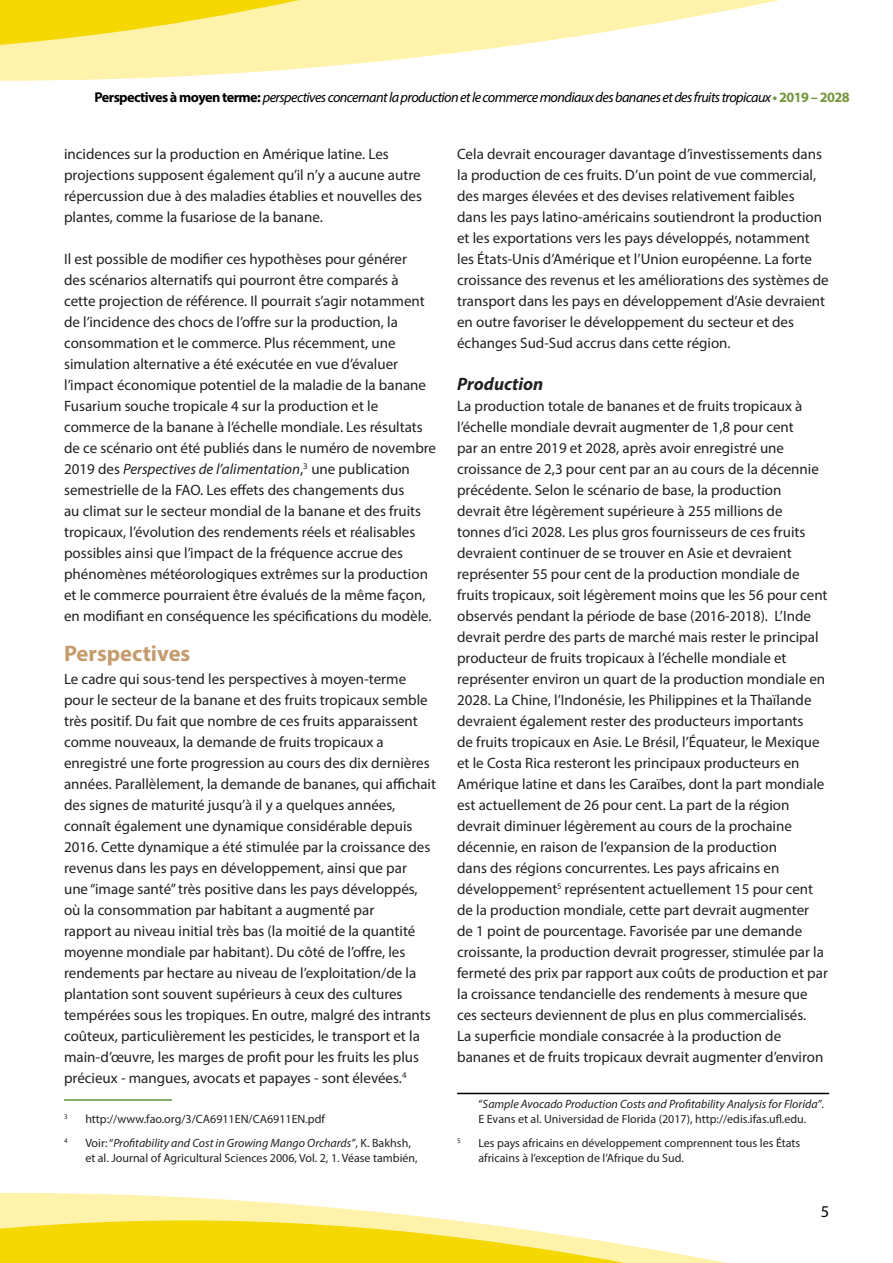
<style>
.page{position:relative;width:893px;height:1263px;background:#fff}
.page>*{position:absolute;margin:0;border:0;box-sizing:border-box;transform-origin:0 0}
.t1{font:700 22.5px "Myriad Pro";color:#c49c6e}
.t2{font:italic 700 18px "Myriad Pro";color:#212120}
.t3{font:16.5px "Myriad Pro";color:#000}
.t4{font:15px/21px "Myriad Pro";color:#212120}
.t5{font:italic 14.25px "Myriad Pro";letter-spacing:-.04em;color:#000}
.t6{font:12px/15px "Myriad Pro";color:#212120}
.t7{font:7.05px "Myriad Pro";color:#212120}
.s1{font-weight:700;font-style:normal}
.s2{font-weight:700;color:#75983d}
.s3{font-weight:700;font-style:normal;color:#75983d}
.s4{font-style:italic}
</style>
<div class="page">
<svg style="left:0;top:0;width:780px;height:81px"></svg>
<svg style="left:0;top:0;width:500px;height:53px;background:#fceb79"></svg>
<svg style="left:0;top:1193px;width:450px;height:27px;fill:#fff3ab"></svg>
<svg style="left:0;top:1220px;width:727px;height:43px"></svg>
<hr style="left:64px;top:1099px;width:108px;height:2px;background:#5f9442">
<hr style="left:457px;top:1093px;width:372px;height:1px;background:#000">
<p class="t5" style="left:94px;top:88px;width:757px"><span class="s1">Perspectives à moyen terme:</span> perspectives concernant la production et le commerce mondiaux des bananes et des fruits tropicaux <span class="s2">•</span> <span class="s3">2019 – 2028</span></p>
<p class="t4" style="left:64px;top:143px;width:359px">incidences sur la production en Amérique latine. Les projections supposent également qu’il n’y a aucune autre répercussion due à des maladies établies et nouvelles des plantes, comme la fusariose de la banane.</p>
<p class="t4" style="left:64px;top:248px;width:374px">Il est possible de modifier ces hypothèses pour générer<br>des scénarios alternatifs qui pourront être comparés à<br>cette projection de référence. Il pourrait s’agir notamment de l’incidence des chocs de l’offre sur la production, la consommation et le commerce. Plus récemment, une simulation alternative a été exécutée en vue d’évaluer l’impact économique potentiel de la maladie de la banane Fusarium souche tropicale 4 sur la production et le commerce de la banane à l’échelle mondiale. Les résultats de ce scénario ont été publiés dans le numéro de novembre 2019 des <span class="s4">Perspectives de l’alimentation</span>,<sup>3</sup> une publication semestrielle de la FAO. Les effets des changements dus<br>au climat sur le secteur mondial de la banane et des fruits tropicaux, l’évolution des rendements réels et réalisables possibles ainsi que l’impact de la fréquence accrue des phénomènes météorologiques extrêmes sur la production et le commerce pourraient être évalués de la même façon, en modifiant en conséquence les spécifications du modèle.</p>
<h1 class="t1" style="left:64px;top:639px;width:128px">Perspectives</h1>
<p class="t4" style="left:64px;top:668px;width:374px">Le cadre qui sous-tend les perspectives à moyen-terme pour le secteur de la banane et des fruits tropicaux semble très positif. Du fait que nombre de ces fruits apparaissent comme nouveaux, la demande de fruits tropicaux a enregistré une forte progression au cours des dix dernières années. Parallèlement, la demande de bananes, qui affichait des signes de maturité jusqu’à il y a quelques années, connaît également une dynamique considérable depuis 2016. Cette dynamique a été stimulée par la croissance des revenus dans les pays en développement, ainsi que par<br>une “image santé” très positive dans les pays développés, où la consommation par habitant a augmenté par<br>rapport au niveau initial très bas (la moitié de la quantité moyenne mondiale par habitant). Du côté de l’offre, les rendements par hectare au niveau de l’exploitation/de la plantation sont souvent supérieurs à ceux des cultures tempérées sous les tropiques. En outre, malgré des intrants coûteux, particulièrement les pesticides, le transport et la main‑d’œuvre, les marges de profit pour les fruits les plus précieux - mangues, avocats et papayes - sont élevées.<sup>4</sup></p>
<p class="t7" style="left:64px;top:1113px;width:5px">3</p>
<p class="t6" style="left:85px;top:1112px;width:241px">http://www.fao.org/3/CA6911EN/CA6911EN.pdf</p>
<p class="t7" style="left:64px;top:1136px;width:5px">4</p>
<p class="t6" style="left:85px;top:1135px;width:334px">Voir: “<span class="s4">Profitability and Cost in Growing Mango Orchards”</span>, K. Bakhsh, et al. Journal of Agricultural Sciences 2006, Vol. 2, 1. Véase también,</p>
<p class="t4" style="left:457px;top:143px;width:373px">Cela devrait encourager davantage d’investissements dans la production de ces fruits. D’un point de vue commercial, des marges élevées et des devises relativement faibles<br>dans les pays latino-américains soutiendront la production et les exportations vers les pays développés, notamment les États-Unis d’Amérique et l’Union européenne. La forte croissance des revenus et les améliorations des systèmes de transport dans les pays en développement d’Asie devraient en outre favoriser le développement du secteur et des échanges Sud-Sud accrus dans cette région.</p>
<p class="t2" style="left:457px;top:372px;width:88px">Production</p>
<p class="t4" style="left:457px;top:395px;width:372px">La production totale de bananes et de fruits tropicaux à l’échelle mondiale devrait augmenter de 1,8 pour cent<br>par an entre 2019 et 2028, après avoir enregistré une croissance de 2,3 pour cent par an au cours de la décennie précédente. Selon le scénario de base, la production devrait être légèrement supérieure à 255 millions de tonnes d’ici 2028. Les plus gros fournisseurs de ces fruits devraient continuer de se trouver en Asie et devraient représenter 55 pour cent de la production mondiale de fruits tropicaux, soit légèrement moins que les 56 pour cent observés pendant la période de base (2016-2018). L’Inde devrait perdre des parts de marché mais rester le principal producteur de fruits tropicaux à l’échelle mondiale et représenter environ un quart de la production mondiale en 2028. La Chine, l’Indonésie, les Philippines et la Thaïlande devraient également rester des producteurs importants<br>de fruits tropicaux en Asie. Le Brésil, l’Équateur, le Mexique et le Costa Rica resteront les principaux producteurs en Amérique latine et dans les Caraïbes, dont la part mondiale est actuellement de 26 pour cent. La part de la région devrait diminuer légèrement au cours de la prochaine décennie, en raison de l’expansion de la production<br>dans des régions concurrentes. Les pays africains en développement<sup>5</sup> représentent actuellement 15 pour cent de la production mondiale, cette part devrait augmenter de 1 point de pourcentage. Favorisée par une demande croissante, la production devrait progresser, stimulée par la fermeté des prix par rapport aux coûts de production et par la croissance tendancielle des rendements à mesure que ces secteurs deviennent de plus en plus commercialisés.<br>La superficie mondiale consacrée à la production de bananes et de fruits tropicaux devrait augmenter d’environ</p>
<p class="t6" style="left:478px;top:1097px;width:347px">“<span class="s4">Sample Avocado Production Costs and Profitability Analysis for Florida”</span>.<br>E Evans et al. Universidad de Florida (2017), http://edis.ifas.ufl.edu.</p>
<p class="t7" style="left:457px;top:1136px;width:5px">5</p>
<p class="t6" style="left:478px;top:1135px;width:323px">Les pays africains en développement comprennent tous les États africains à l’exception de l’Afrique du Sud.</p>
<p class="t3" style="left:821px;top:1201px;width:10px">5</p>
</div>
